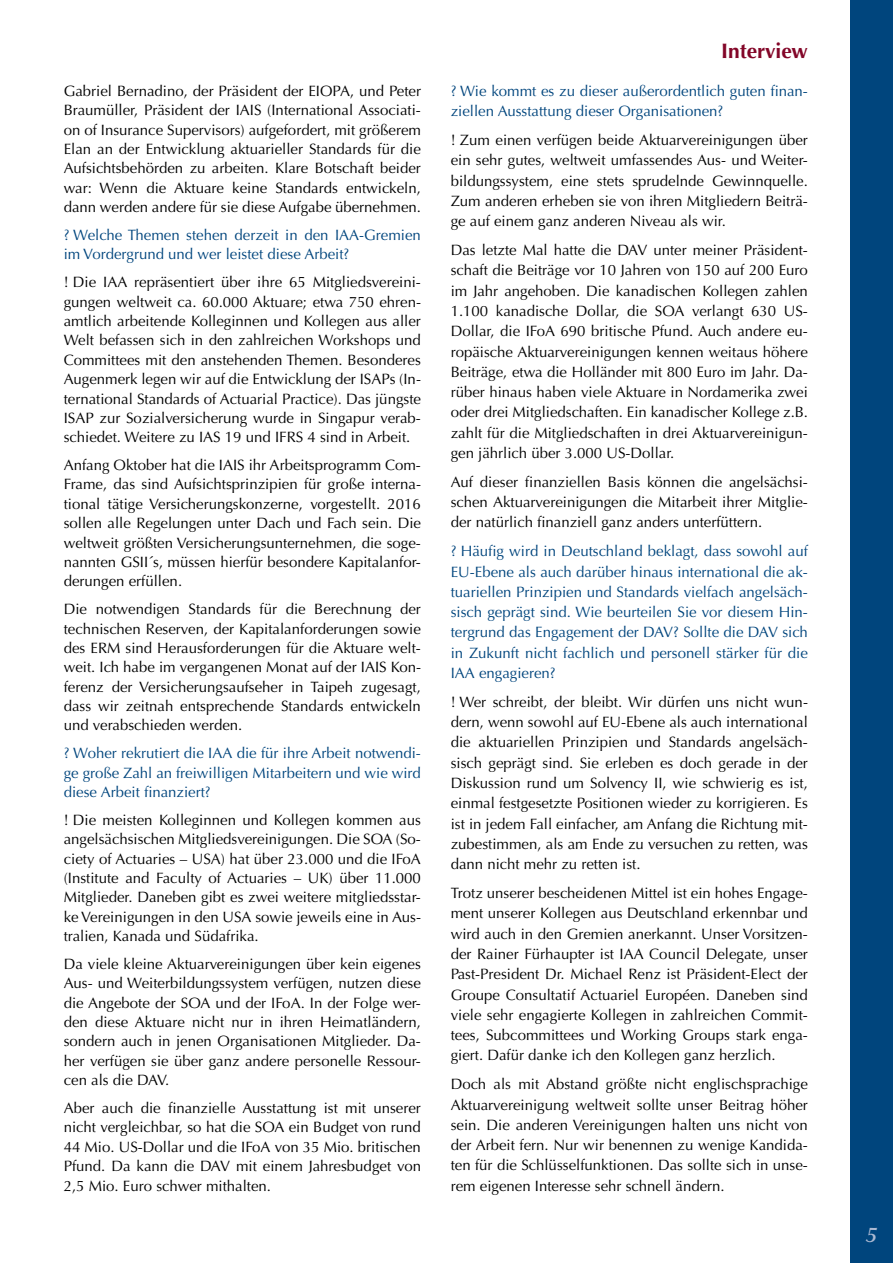
<style>
.page{position:relative;width:893px;height:1263px;background:#fff}
.page>*{position:absolute;margin:0;border:0;box-sizing:border-box;transform-origin:0 0}
.t1{font:700 21px "Optima LT";color:#830628}
.t2{font:italic 600 21px "Optima LT";color:#adbad3}
.t3{font:15px/19.4px "Optima LT";color:#000;text-align:justify}
.t4{font:15px/20.2px "Optima LT";color:#00457d}
</style>
<div class="page">
<div style="left:850px;top:0;width:43px;height:1263px;background:#00457d"></div>
<p class="t3" style="left:64px;top:81px;width:359px">Gabriel Bernadino, der Präsident der EIOPA, und Peter Braumüller, Präsident der IAIS (International Associati&shy;on of Insurance Supervisors) aufgefordert, mit größerem Elan an der Entwicklung aktuarieller Standards für die Aufsichtsbehörden zu arbeiten. Klare Botschaft beider war: Wenn die Aktuare keine Standards entwickeln, dann werden andere für sie diese Aufgabe übernehmen.</p>
<p class="t4" style="left:64px;top:225px;width:359px;line-height:19.4px">? Welche Themen stehen derzeit in den IAA-Gremien im Vordergrund und wer leistet diese Arbeit?</p>
<p class="t3" style="left:64px;top:273px;width:359px">! Die IAA repräsentiert über ihre 65 Mitgliedsvereini&shy;gungen weltweit ca. 60.000 Aktuare; etwa 750 ehren&shy;amtlich arbeitende Kolleginnen und Kollegen aus aller Welt befassen sich in den zahlreichen Workshops und Committees mit den anstehenden Themen. Besonderes Augenmerk legen wir auf die Entwicklung der ISAPs (In&shy;ternational Standards of Actuarial Practice). Das jüngste ISAP zur Sozialversicherung wurde in Singapur verab&shy;schiedet. Weitere zu IAS 19 und IFRS 4 sind in Arbeit.</p>
<p class="t3" style="left:64px;top:456px;width:359px">Anfang Oktober hat die IAIS ihr Arbeitsprogramm Com-Frame, das sind Aufsichtsprinzipien für große interna&shy;tional tätige Versicherungskonzerne, vorgestellt. 2016 sollen alle Regelungen unter Dach und Fach sein. Die weltweit größten Versicherungsunternehmen, die soge&shy;nannten GSII´s, müssen hierfür besondere Kapitalanfor&shy;derungen erfüllen.</p>
<p class="t3" style="left:64px;top:600px;width:359px">Die notwendigen Standards für die Berechnung der technischen Reserven, der Kapitalanforderungen sowie des ERM sind Herausforderungen für die Aktuare welt&shy;weit. Ich habe im vergangenen Monat auf der IAIS Kon&shy;ferenz der Versicherungsaufseher in Taipeh zugesagt, dass wir zeitnah entsprechende Standards entwickeln und verabschieden werden.</p>
<p class="t4" style="left:64px;top:744px;width:359px;line-height:19.4px;text-align:justify">? Woher rekrutiert die IAA die für ihre Arbeit notwendi&shy;ge große Zahl an freiwilligen Mitarbeitern und wie wird diese Arbeit finanziert?</p>
<p class="t3" style="left:64px;top:810px;width:359px">! Die meisten Kolleginnen und Kollegen kommen aus angelsächsischen Mitgliedsvereinigungen. Die SOA (So&shy;ciety of Actuaries – USA) hat über 23.000 und die IFoA (Institute and Faculty of Actuaries – UK) über 11.000<br>Mitglieder. Daneben gibt es zwei weitere mitgliedsstar&shy;ke Vereinigungen in den USA sowie jeweils eine in Aus&shy;tralien, Kanada und Südafrika.</p>
<p class="t3" style="left:64px;top:954px;width:359px">Da viele kleine Aktuarvereinigungen über kein eigenes Aus- und Weiterbildungssystem verfügen, nutzen diese die Angebote der SOA und der IFoA. In der Folge wer&shy;den diese Aktuare nicht nur in ihren Heimatländern, sondern auch in jenen Organisationen Mitglieder. Da&shy;her verfügen sie über ganz andere personelle Ressour&shy;cen als die DAV.</p>
<p class="t3" style="left:64px;top:1098px;width:359px">Aber auch die finanzielle Ausstattung ist mit unserer nicht vergleichbar, so hat die SOA ein Budget von rund 44 Mio. US-Dollar und die IFoA von 35 Mio. britischen Pfund. Da kann die DAV mit einem Jahresbudget von 2,5 Mio. Euro schwer mithalten.</p>
<h1 class="t1" style="left:721px;top:38px;width:88px">Interview</h1>
<p class="t4" style="left:451px;top:81px;width:359px">? Wie kommt es zu dieser außerordentlich guten finan&shy;ziellen Ausstattung dieser Organisationen?</p>
<p class="t3" style="left:451px;top:130px;width:359px;line-height:20.2px">! Zum einen verfügen beide Aktuarvereinigungen über ein sehr gutes, weltweit umfassendes Aus- und Weiter&shy;bildungssystem, eine stets sprudelnde Gewinnquelle.<br>Zum anderen erheben sie von ihren Mitgliedern Beiträ&shy;ge auf einem ganz anderen Niveau als wir.</p>
<p class="t3" style="left:451px;top:240px;width:359px;line-height:20.2px">Das letzte Mal hatte die DAV unter meiner Präsident&shy;schaft die Beiträge vor 10 Jahren von 150 auf 200 Euro im Jahr angehoben. Die kanadischen Kollegen zahlen 1.100 kanadische Dollar, die SOA verlangt 630 US-Dollar, die IFoA 690 britische Pfund. Auch andere eu&shy;ropäische Aktuarvereinigungen kennen weitaus höhere Beiträge, etwa die Holländer mit 800 Euro im Jahr. Da&shy;rüber hinaus haben viele Aktuare in Nordamerika zwei oder drei Mitgliedschaften. Ein kanadischer Kollege z.B. zahlt für die Mitgliedschaften in drei Aktuarvereinigun&shy;gen jährlich über 3.000 US-Dollar.</p>
<p class="t3" style="left:451px;top:472px;width:359px;line-height:20.2px">Auf dieser finanziellen Basis können die angelsächsi&shy;schen Aktuarvereinigungen die Mitarbeit ihrer Mitglie&shy;der natürlich finanziell ganz anders unterfüttern.</p>
<p class="t4" style="left:451px;top:541px;width:359px;text-align:justify">? Häufig wird in Deutschland beklagt, dass sowohl auf EU-Ebene als auch darüber hinaus international die ak&shy;tuariellen Prinzipien und Standards vielfach angelsäch&shy;sisch geprägt sind. Wie beurteilen Sie vor diesem Hin&shy;tergrund das Engagement der DAV? Sollte die DAV sich in Zukunft nicht fachlich und personell stärker für die IAA engagieren?</p>
<p class="t3" style="left:451px;top:692px;width:359px;line-height:20.2px">! Wer schreibt, der bleibt. Wir dürfen uns nicht wun&shy;dern, wenn sowohl auf EU-Ebene als auch international die aktuariellen Prinzipien und Standards angelsäch&shy;sisch geprägt sind. Sie erleben es doch gerade in der Diskussion rund um Solvency II, wie schwierig es ist, einmal festgesetzte Positionen wieder zu korrigieren. Es ist in jedem Fall einfacher, am Anfang die Richtung mit&shy;zubestimmen, als am Ende zu versuchen zu retten, was dann nicht mehr zu retten ist.</p>
<p class="t3" style="left:451px;top:883px;width:359px;line-height:20.2px">Trotz unserer bescheidenen Mittel ist ein hohes Engage&shy;ment unserer Kollegen aus Deutschland erkennbar und wird auch in den Gremien anerkannt. Unser Vorsitzen&shy;der Rainer Fürhaupter ist IAA Council Delegate, unser Past-President Dr. Michael Renz ist Präsident-Elect der Groupe Consultatif Actuariel Européen. Daneben sind viele sehr engagierte Kollegen in zahlreichen Commit&shy;tees, Subcommittees und Working Groups stark enga&shy;giert. Dafür danke ich den Kollegen ganz herzlich.</p>
<p class="t3" style="left:451px;top:1074px;width:359px;line-height:20.2px">Doch als mit Abstand größte nicht englischsprachige Aktuarvereinigung weltweit sollte unser Beitrag höher sein. Die anderen Vereinigungen halten uns nicht von der Arbeit fern. Nur wir benennen zu wenige Kandida&shy;ten für die Schlüsselfunktionen. Das sollte sich in unse&shy;rem eigenen Interesse sehr schnell ändern.</p>
<h1 class="t2" style="left:866px;top:1222px;width:12px">5</h1>
</div>
